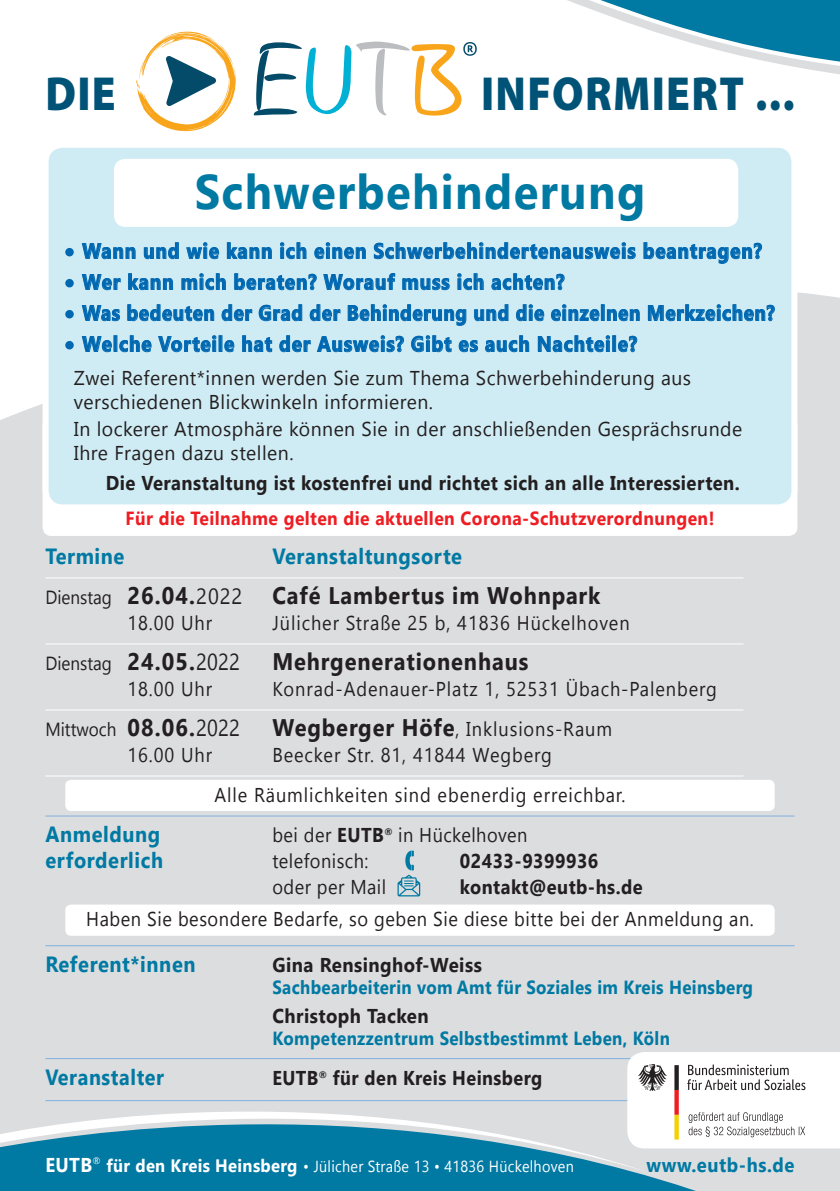
<style>
.page{position:relative;width:840px;height:1191px;background:#fff}
.page>*{position:absolute;margin:0;border:0;box-sizing:border-box;transform-origin:0 0}
.t1{font:700 48.4px "Nirmala UI";letter-spacing:.03em;color:#0079a3;scale:.94 1}
.t2{font:900 48px "Myriad Pro";letter-spacing:.03em;color:#005376;scale:.9 1}
.t3{font:700 24px "Nirmala UI";letter-spacing:.04em;color:#231f20;scale:.91 1}
.t4{font:700 22px "Nirmala UI";letter-spacing:.03em;color:#0079a3;scale:.91 1}
.t5{font:700 22px "Nirmala UI";letter-spacing:.03em;color:#0079a3;scale:.9 1}
.t6{font:700 21.2px/31px "Nirmala UI";letter-spacing:.05em;color:#0068b1;scale:.89 1}
.t7{font:20px/24px "Nirmala UI";letter-spacing:.025em;color:#231f20}
.t8{font:20px/40px "Nirmala UI";letter-spacing:.05em;color:#231f20;scale:.91 1}
.t9{font:20px "Nirmala UI";letter-spacing:.025em;color:#231f20;scale:.91 1}
.t10{font:700 20px "Nirmala UI";letter-spacing:.025em;color:#231f20;scale:.92 1}
.t11{font:700 20px "Nirmala UI";letter-spacing:.025em;color:#231f20;scale:.93 1}
.t12{font:700 20px "Nirmala UI";letter-spacing:.025em;color:#231f20;scale:.91 1}
.t13{font:700 20px "Nirmala UI";letter-spacing:.025em;color:#231f20;scale:.9 1}
.t14{font:700 20px "Nirmala UI";letter-spacing:.03em;color:#0079a3;scale:.92 1}
.t15{font:700 19px "Nirmala UI";letter-spacing:.02em;color:#0079a3;scale:.89 1}
.t16{font:700 19px "Nirmala UI";letter-spacing:.025em;color:#ee1d23;scale:.92 1}
.t17{font:19px "Nirmala UI";color:#231f20;scale:.9 1}
.t18{font:16px "Nirmala UI";letter-spacing:.02em;color:#fff;scale:.9 1}
.s1{font-weight:400;font-size:19px}
.s2{font-weight:400;font-size:22px}
.s3{font-weight:700;font-size:24px}
.s4{font-size:23.2px}
.s5{font-weight:700}
.s6{font-weight:700;font-size:20px}
.s7{font-weight:700;font-size:18px}
</style>
<div class="page">
<div style="left:0;top:0;width:839px;height:1191px;background:#dcdddf"></div>
<div style="left:0;top:0;width:839px;height:422px;background:#fff"></div>
<svg style="left:0;top:1101px;width:785px;height:90px;fill:#0079a3"></svg>
<svg style="left:551px;top:0;width:288px;height:75px;background:#97c6d7"></svg>
<div style="left:65px;top:780px;width:709px;height:31px;background:#fff;border-radius:6px"></div>
<div style="left:65px;top:904px;width:709px;height:31px;background:#fff;border-radius:6px"></div>
<div style="left:46px;top:420px;width:748px;height:113px;background:#fff;border-radius:6px"></div>
<div style="left:43px;top:417px;width:754px;height:119px;border:6px solid #fff;border-radius:6px"></div>
<div style="left:46px;top:145px;width:748px;height:362px;background:#cfebf4;border-radius:17px"></div>
<div style="left:43px;top:142px;width:754px;height:368px;border:6px solid #fff;border-radius:17px"></div>
<div style="left:114px;top:159px;width:623px;height:68px;background:#fff;border-radius:11px"></div>
<hr style="left:45px;top:577px;width:698px;height:1px;background:#fff">
<hr style="left:45px;top:643px;width:698px;height:1px;background:#fff">
<hr style="left:45px;top:709px;width:698px;height:1px;background:#fff">
<hr style="left:45px;top:775px;width:698px;height:1px;background:#fff">
<hr style="left:45px;top:815px;width:749px;height:1px;background:#7fb2de">
<svg style="left:397px;top:850px;width:23px;height:46px"></svg>
<hr style="left:45px;top:945px;width:749px;height:1px;background:#7fb2de">
<hr style="left:45px;top:1058px;width:749px;height:1px;background:#7fb2de">
<hr style="left:45px;top:1100px;width:749px;height:1px;background:#7fb2de">
<div style="left:65px;top:248px;width:9px;height:8px;background:#0068b1;border-radius:50%"></div>
<svg style="left:81px;top:243px;width:55px;height:17px"></svg>
<svg style="left:143px;top:242px;width:36px;height:18px"></svg>
<svg style="left:186px;top:242px;width:33px;height:18px"></svg>
<svg style="left:226px;top:242px;width:46px;height:18px"></svg>
<svg style="left:280px;top:242px;width:27px;height:18px"></svg>
<svg style="left:314px;top:242px;width:52px;height:18px"></svg>
<svg style="left:373px;top:242px;width:263px;height:18px"></svg>
<svg style="left:643px;top:242px;width:119px;height:22px"></svg>
<div style="left:65px;top:279px;width:9px;height:8px;background:#0068b1;border-radius:50%"></div>
<svg style="left:81px;top:274px;width:40px;height:17px"></svg>
<svg style="left:128px;top:273px;width:45px;height:18px"></svg>
<svg style="left:181px;top:273px;width:45px;height:18px"></svg>
<svg style="left:234px;top:273px;width:161px;height:18px"></svg>
<svg style="left:402px;top:278px;width:48px;height:13px"></svg>
<svg style="left:457px;top:273px;width:27px;height:18px"></svg>
<svg style="left:491px;top:273px;width:74px;height:18px"></svg>
<div style="left:65px;top:310px;width:9px;height:8px;background:#0068b1;border-radius:50%"></div>
<svg style="left:81px;top:305px;width:39px;height:17px"></svg>
<svg style="left:127px;top:304px;width:87px;height:18px"></svg>
<svg style="left:221px;top:304px;width:81px;height:18px"></svg>
<svg style="left:309px;top:304px;width:32px;height:18px"></svg>
<svg style="left:347px;top:304px;width:119px;height:22px"></svg>
<svg style="left:474px;top:304px;width:34px;height:18px"></svg>
<svg style="left:516px;top:304px;width:28px;height:18px"></svg>
<svg style="left:551px;top:304px;width:48px;height:18px"></svg>
<div style="left:601px;top:305px;width:3px;height:15px;border:1px solid #0068b1"></div>
<svg style="left:606px;top:309px;width:34px;height:13px"></svg>
<svg style="left:647px;top:304px;width:128px;height:18px"></svg>
<div style="left:65px;top:341px;width:9px;height:8px;background:#0068b1;border-radius:50%"></div>
<svg style="left:81px;top:336px;width:31px;height:17px"></svg>
<svg style="left:119px;top:335px;width:33px;height:18px"></svg>
<svg style="left:158px;top:335px;width:59px;height:18px"></svg>
<svg style="left:224px;top:340px;width:11px;height:13px"></svg>
<svg style="left:242px;top:335px;width:30px;height:18px"></svg>
<svg style="left:279px;top:335px;width:125px;height:18px"></svg>
<svg style="left:411px;top:335px;width:41px;height:18px"></svg>
<svg style="left:458px;top:340px;width:20px;height:13px"></svg>
<svg style="left:485px;top:335px;width:44px;height:18px"></svg>
<svg style="left:537px;top:335px;width:73px;height:18px"></svg>
<div style="left:612px;top:336px;width:3px;height:15px;border:1px solid #0068b1"></div>
<svg style="left:618px;top:335px;width:19px;height:18px"></svg>
<svg style="left:627px;top:1052px;width:212px;height:96px;background:#eeeceb"></svg>
<svg style="left:254px;top:42px;width:222px;height:74px;background:#dce5de"></svg>
<svg style="left:136px;top:30px;width:100px;height:102px;background:#dedac8"></svg>
<h2 class="t2" style="left:45px;top:67px;width:80px">DIE</h2>
<h2 class="t2" style="left:481px;top:67px;width:349px">INFORMIERT ...</h2>
<h1 class="t1" style="left:194px;top:154px;width:480px">Schwerbehinderung</h1>
<p class="t6" style="left:82px;top:234px;width:779px">Wann und wie kann ich einen Schwerbehindertenausweis beantragen?<br>Wer kann mich beraten? Worauf muss ich achten?<br>Was bedeuten der Grad der Behinderung und die einzelnen Merkzeichen?<br>Welche Vorteile hat der Ausweis? Gibt es auch Nachteile?</p>
<p class="t7" style="left:74px;top:365px;width:618px">Zwei Referent*innen werden Sie zum Thema Schwerbehinderung aus verschiedenen Blickwinkeln informieren.</p>
<p class="t7" style="left:74px;top:416px;width:669px">In lockerer Atmosphäre können Sie in der anschließenden Gesprächsrunde<br>Ihre Fragen dazu stellen.</p>
<p class="t10" style="left:106px;top:467px;width:690px">Die Veranstaltung ist kostenfrei und richtet sich an alle Interessierten.</p>
<p class="t16" style="left:125px;top:503px;width:641px">Für die Teilnahme gelten die aktuellen Corona-Schutzverordnungen!</p>
<p class="t4" style="left:45px;top:539px;width:88px">Termine</p>
<p class="t4" style="left:272px;top:539px;width:210px">Veranstaltungsorte</p>
<p class="t3" style="left:45px;top:577px;width:611px"><span class="s1">Dienstag</span> 26.04.<span class="s2">2022</span> Café Lambertus im Wohnpark</p>
<p class="t9" style="left:127px;top:607px;width:94px">18.00 Uhr</p>
<p class="t8" style="left:272px;top:602px;width:394px">Jülicher Straße 25 b, 41836 Hückelhoven</p>
<p class="t17" style="left:45px;top:649px;width:218px">Dienstag <span class="s3">24.05.</span><span class="s4">2022</span></p>
<p class="t3" style="left:272px;top:643px;width:282px">Mehrgenerationenhaus</p>
<p class="t9" style="left:127px;top:673px;width:94px">18.00 Uhr</p>
<p class="t8" style="left:272px;top:668px;width:489px">Konrad-Adenauer-Platz 1, 52531 Übach-Palenberg</p>
<p class="t17" style="left:45px;top:715px;width:218px">Mittwoch <span class="s3">08.06.</span><span class="s4">2022</span></p>
<p class="t8" style="left:272px;top:708px;width:374px"><span class="s3">Wegberger Höfe</span>, Inklusions-Raum</p>
<p class="t9" style="left:127px;top:739px;width:94px">16.00 Uhr</p>
<p class="t8" style="left:214px;top:734px;width:453px;text-indent:58px">Beecker Str. 81, 41844 Wegberg<br>Alle Räumlichkeiten sind ebenerdig erreichbar.</p>
<p class="t4" style="left:45px;top:817px;width:128px">Anmeldung</p>
<p class="t9" style="left:272px;top:819px;width:282px">bei der <span class="s5">EUTB</span><sup>®</sup> in Hückelhoven</p>
<p class="t4" style="left:45px;top:843px;width:131px">erforderlich</p>
<p class="t9" style="left:272px;top:845px;width:107px">telefonisch:</p>
<p class="t12" style="left:459px;top:846px;width:154px">02433-9399936</p>
<p class="t9" style="left:272px;top:871px;width:126px">oder per Mail</p>
<p class="t12" style="left:459px;top:872px;width:202px">kontakt@eutb-hs.de</p>
<p class="t9" style="left:86px;top:903px;width:734px">Haben Sie besondere Bedarfe, so geben Sie diese bitte bei der Anmeldung an.</p>
<p class="t4" style="left:45px;top:947px;width:166px">Referent*innen</p>
<p class="t11" style="left:272px;top:949px;width:227px">Gina Rensinghof-Weiss</p>
<p class="t15" style="left:272px;top:972px;width:541px">Sachbearbeiterin vom Amt für Soziales im Kreis Heinsberg</p>
<p class="t11" style="left:272px;top:1000px;width:169px">Christoph Tacken</p>
<p class="t15" style="left:272px;top:1023px;width:448px">Kompetenzzentrum Selbstbestimmt Leben, Köln</p>
<p class="t5" style="left:45px;top:1060px;width:133px">Veranstalter</p>
<p class="t13" style="left:272px;top:1062px;width:301px">EUTB<sup>®</sup> für den Kreis Heinsberg</p>
<p class="t18" style="left:45px;top:1153px;width:588px"><span class="s6">EUTB</span><sup>®</sup> <span class="s7">für den Kreis Heinsberg</span> • Jülicher Straße 13 • 41836 Hückelhoven</p>
<p class="t14" style="left:646px;top:1149px;width:162px">www.eutb-hs.de</p>
</div>
